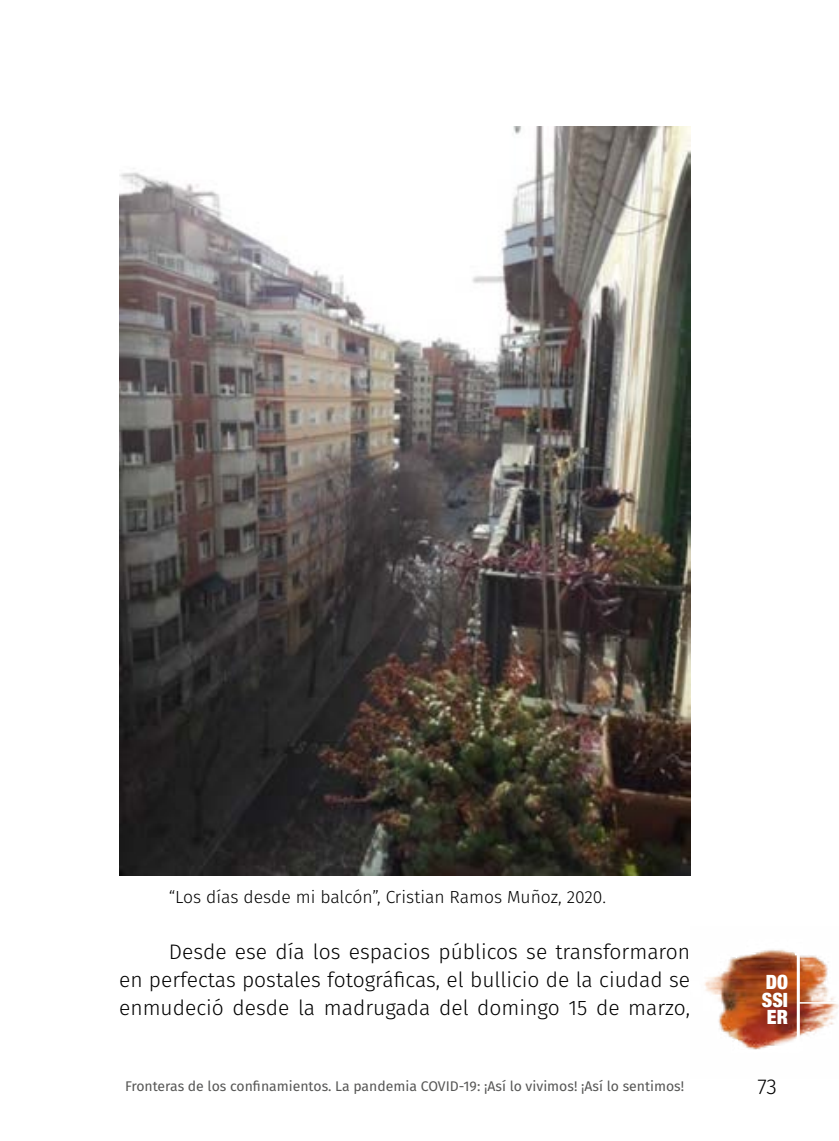
<style>
.page{position:relative;width:839px;height:1141px;background:#fff}
.page>*{position:absolute;margin:0;border:0;box-sizing:border-box;transform-origin:0 0}
.t1{font:300 21.53px "Fira Sans";color:#000}
.t2{font:300 21px/28px "Fira Sans";color:#000;text-align:justify}
.t3{font:900 condensed 19.6px/17.5px "Helvetica Neue";color:#fff;text-align:justify}
.t4{font:300 17.5px "Fira Sans";color:#000}
.t5{font:14px "Fira Sans Regular 3";color:#575756}
</style>
<div class="page">
<img style="left:704px;top:949px;width:134px;height:90px">
<hr style="left:798px;top:1002px;width:40px;height:2px;background:#fff">
<img style="left:733px;top:950px;width:68px;height:100px">
<img style="left:119px;top:126px;width:571px;height:750px">
<p class="t4" style="left:169px;top:885px;width:439px">“Los días desde mi balcón”, Cristian Ramos Muñoz, 2020.</p>
<p class="t2" style="left:119px;top:938px;width:572px;text-indent:50px">Desde ese día los espacios públicos se transformaron en perfectas postales fotográficas, el bullicio de la ciudad se enmudeció desde la madrugada del domingo 15 de marzo,</p>
<p class="t5" style="left:125px;top:1075px;width:560px">Fronteras de los confinamientos. La pandemia COVID-19: ¡Así lo vivimos! ¡Así lo sentimos!</p>
<p class="t3" style="left:761px;top:973px;width:28px">DO SSI ER</p>
<p class="t1" style="left:757px;top:1071px;width:21px">73</p>
</div>
